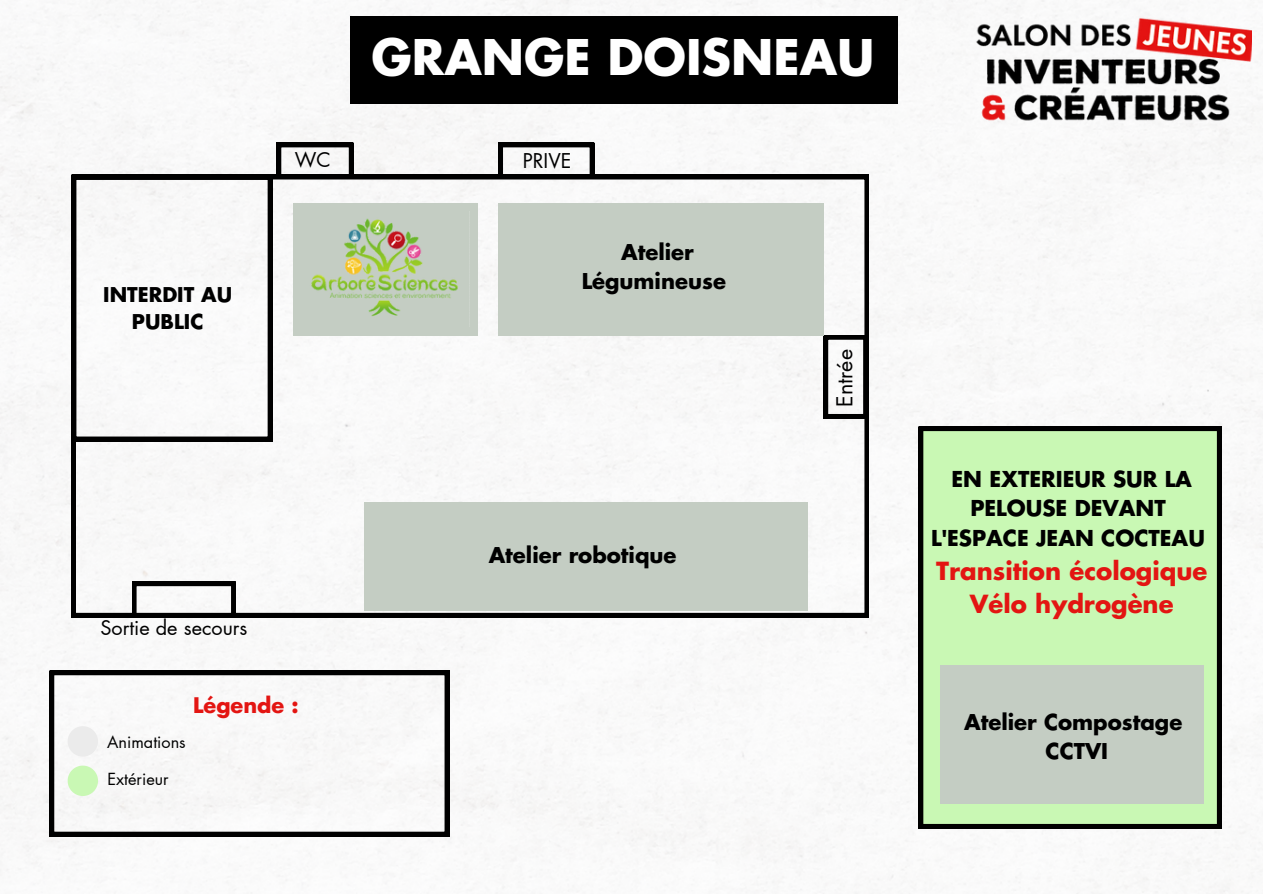
<style>
.page{position:relative;width:1263px;height:894px;background:#fff}
.page>*{position:absolute;margin:0;border:0;box-sizing:border-box;transform-origin:0 0}
.t1{font:700 48px "Futura LT Pro";color:#fff}
.t2{font:700 24.45px/33.8px "Futura LT Pro";color:#e31512;text-align:center}
.t3{font:700 21.45px/29.2px "Futura LT Pro";color:#000;text-align:center}
.t4{font:21.45px "Futura LT Pro";color:#000}
.t5{font:700 21.3px/29.2px "Futura LT Pro";color:#000;text-align:center}
.t6{font:700 21px "Futura LT Pro";color:#e31512}
.t7{font:19.95px "Futura LT Pro";color:#000}
.t8{font:700 19.95px/27px "Futura LT Pro";color:#000;text-align:center}
.t9{font:16.2px "Futura LT Pro";color:#000}
</style>
<div class="page">
<img style="left:0;top:0;width:1263px;height:893px">
<svg style="left:71px;top:175px;width:798px;height:442px"></svg>
<svg style="left:824px;top:335px;width:44px;height:83px"></svg>
<svg style="left:132px;top:581px;width:104px;height:36px"></svg>
<div style="left:364px;top:501px;width:444px;height:109px;background:#c4cdc3"></div>
<div style="left:294px;top:203px;width:183px;height:132px;background:#c4cdc3"></div>
<img style="left:311px;top:218px;width:147px;height:99px">
<div style="left:350px;top:16px;width:547px;height:88px;background:#000"></div>
<div style="left:498px;top:203px;width:326px;height:132px;background:#c4cdc3"></div>
<svg style="left:72px;top:175px;width:200px;height:266px"></svg>
<svg style="left:277px;top:143px;width:76px;height:36px"></svg>
<svg style="left:498px;top:143px;width:96px;height:36px"></svg>
<svg style="left:919px;top:426px;width:302px;height:402px;background:#bae5a7"></svg>
<div style="left:940px;top:665px;width:263px;height:138px;background:#c4cdc3"></div>
<img style="left:963px;top:15px;width:288px;height:116px">
<svg style="left:50px;top:670px;width:399px;height:166px"></svg>
<svg style="left:68px;top:726px;width:30px;height:30px"></svg>
<svg style="left:68px;top:765px;width:30px;height:30px"></svg>
<h1 class="t1" style="left:371px;top:36px;width:505px">GRANGE DOISNEAU</h1>
<p class="t8" style="left:103px;top:282px;width:130px">INTERDIT AU<br>PUBLIC</p>
<p class="t7" style="left:295px;top:151px;width:37px">WC</p>
<p class="t7" style="left:523px;top:151px;width:50px">PRIVE</p>
<p class="t5" style="left:582px;top:238px;width:146px">Atelier<br>Légumineuse</p>
<p class="t7" style="left:100px;top:618px;width:149px">Sortie de secours</p>
<p class="t5" style="left:489px;top:541px;width:189px">Atelier robotique</p>
<p class="t9" style="left:107px;top:734px;width:80px">Animations</p>
<p class="t9" style="left:107px;top:771px;width:63px">Extérieur</p>
<p class="t6" style="left:193px;top:695px;width:107px">Légende :</p>
<p class="t4" style="left:835px;top:406px;width:59px;rotate:-90deg">Entrée</p>
<p class="t3" style="left:931px;top:465px;width:275px">EN EXTERIEUR SUR LA<br>PELOUSE DEVANT<br>L'ESPACE JEAN COCTEAU</p>
<p class="t2" style="left:936px;top:554px;width:273px">Transition écologique<br>Vélo hydrogène</p>
<p class="t5" style="left:964px;top:708px;width:220px">Atelier Compostage<br>CCTVI</p>
</div>
